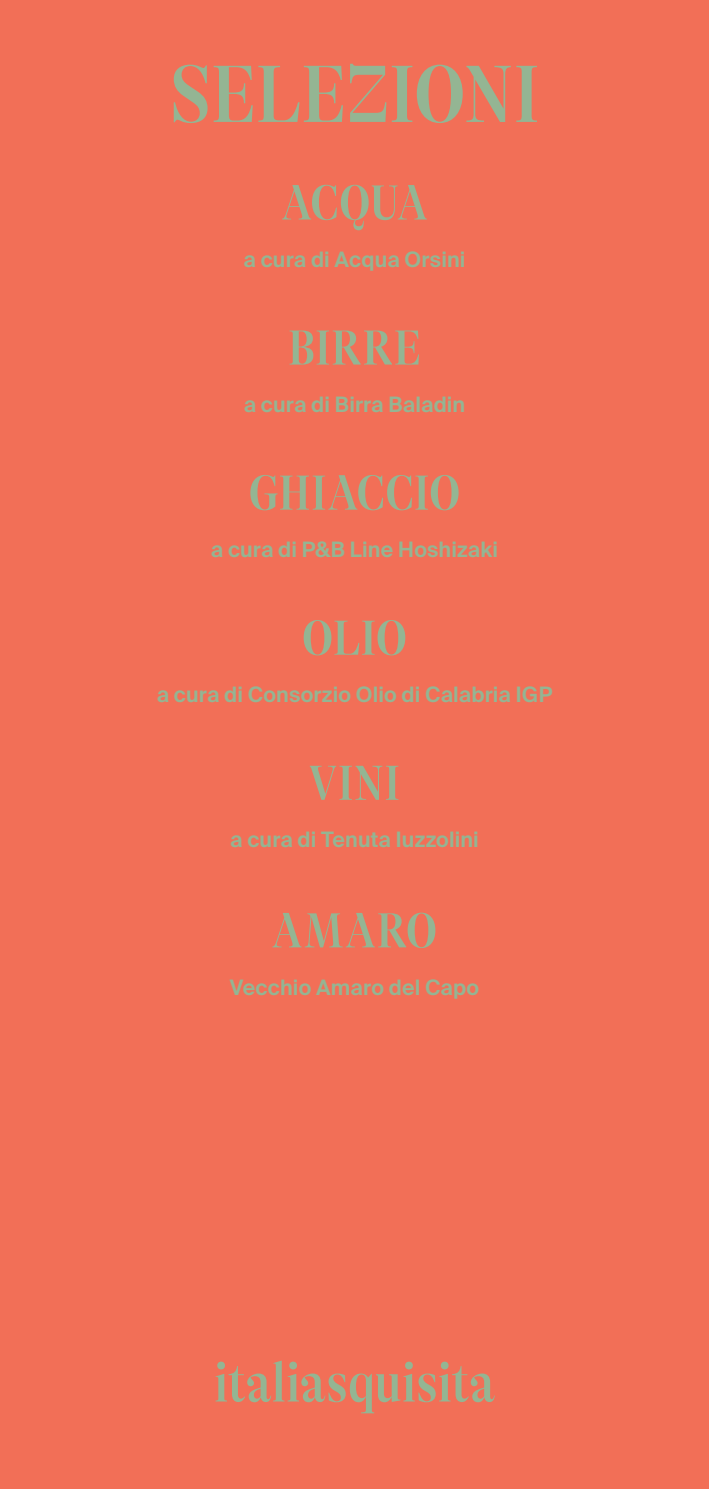
<style>
.page{position:relative;width:709px;height:1489px;background:#fff}
.page>*{position:absolute;margin:0;border:0;box-sizing:border-box;transform-origin:0 0}
._8_10_suisse_int_l_-_box___testo{font:500 condensed 82.5px "GT Alpina Fine";color:#94b593}
.t1{font:500 condensed 57.5px "GT Alpina Fine";letter-spacing:-.005em;color:#94b593}
._8_10_suisse_int_l_-_box___testo-2{font:500 condensed 50px "GT Alpina Fine";letter-spacing:.005em;color:#94b593}
._8_10_suisse_int_l_-_box___testo-3{font:600 21.25px "Suisse Intl";letter-spacing:.01em;color:#94b593}
</style>
<div class="page">
<div style="left:0;top:0;width:709px;height:1488px;background:#f26f57"></div>
<p class="_8_10_suisse_int_l_-_box___testo" style="left:170px;top:48px;width:371px">SELEZIONI</p>
<p class="_8_10_suisse_int_l_-_box___testo-2" style="left:281px;top:175px;width:148px">ACQUA</p>
<p class="_8_10_suisse_int_l_-_box___testo-3" style="left:243px;top:247px;width:223px">a cura di Acqua Orsini</p>
<p class="_8_10_suisse_int_l_-_box___testo-2" style="left:288px;top:320px;width:134px">BIRRE</p>
<p class="_8_10_suisse_int_l_-_box___testo-3" style="left:244px;top:392px;width:223px">a cura di Birra Baladin</p>
<p class="_8_10_suisse_int_l_-_box___testo-2" style="left:248px;top:465px;width:213px">GHIACCIO</p>
<p class="_8_10_suisse_int_l_-_box___testo-3" style="left:211px;top:537px;width:289px">a cura di P&amp;B Line Hoshizaki</p>
<p class="_8_10_suisse_int_l_-_box___testo-2" style="left:302px;top:610px;width:107px">OLIO</p>
<p class="_8_10_suisse_int_l_-_box___testo-3" style="left:157px;top:682px;width:397px">a cura di Consorzio Olio di Calabria IGP</p>
<p class="_8_10_suisse_int_l_-_box___testo-2" style="left:309px;top:755px;width:92px">VINI</p>
<p class="_8_10_suisse_int_l_-_box___testo-3" style="left:230px;top:827px;width:250px">a cura di Tenuta Iuzzolini</p>
<p class="_8_10_suisse_int_l_-_box___testo-2" style="left:272px;top:902px;width:167px">AMARO</p>
<p class="_8_10_suisse_int_l_-_box___testo-3" style="left:230px;top:974px;width:251px">Vecchio Amaro del Capo</p>
<p class="t1" style="left:214px;top:1349px;width:282px">italiasquisita</p>
</div>
